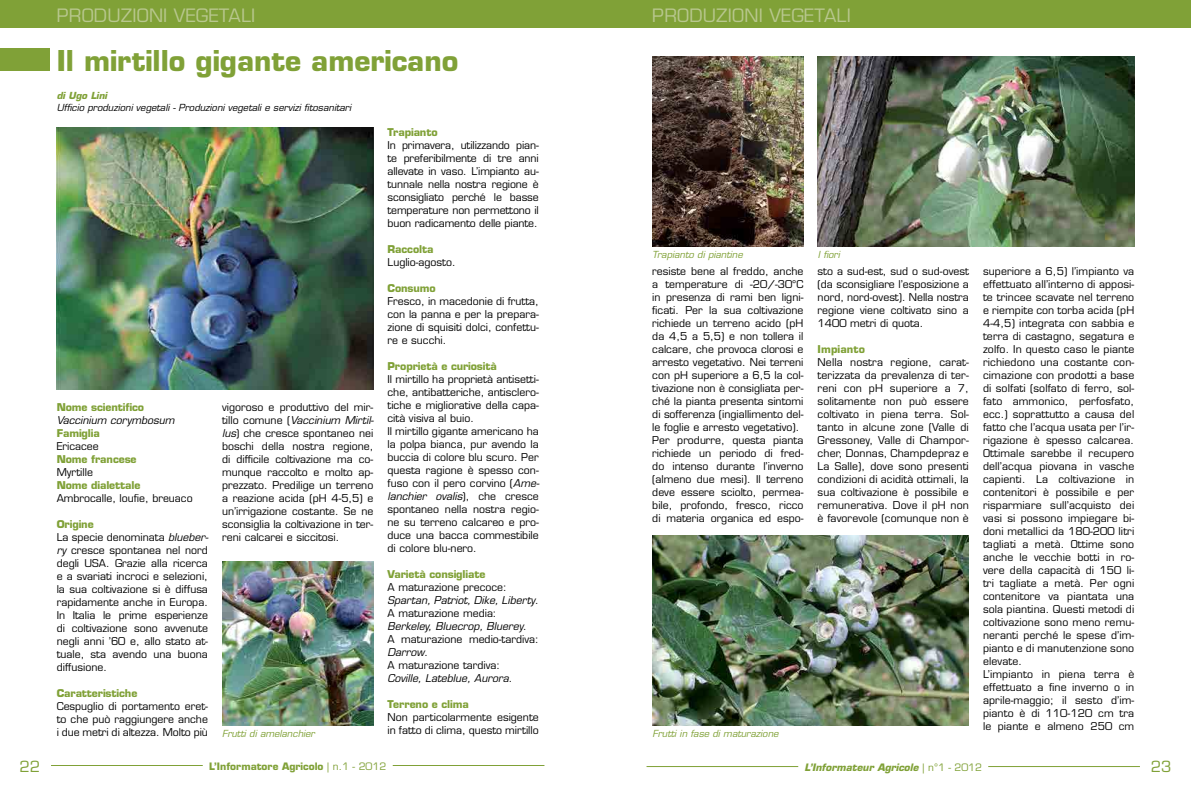
<style>
.page{position:relative;width:1191px;height:794px;background:#fff}
.page>*{position:absolute;margin:0;border:0;box-sizing:border-box;transform-origin:0 0}
.t1{font:700 28px "Eurostile";color:#80a137}
.t2{font:18px "Eurostile";letter-spacing:.01em;color:#b8c78e}
.t3{font:15px "Eurostile";color:#80a137}
.t4{font:10.5px/13px "Eurostile";color:#000}
.t5{font:700 10.5px "Eurostile";letter-spacing:-.01em;color:#80a137}
.t6{font:italic 10.5px "Eurostile";color:#000}
.t7{font:700 10.5px "Eurostile";letter-spacing:.01em;color:#80a137}
.t8{font:700 10px "Eurostile";color:#80a137}
.t9{font:italic 700 10px "Eurostile";color:#80a137}
.t10{font:italic 9.5px "Eurostile";color:#80a137}
.t11{font:italic 9.5px "Eurostile";color:#000}
.t12{font:italic 700 9.5px "Eurostile";color:#80a137}
.s1{font-weight:700;color:#80a137}
.s2{font-style:italic}
.s3{font-weight:400}
.s4{font-weight:400;font-style:normal}
</style>
<div class="page">
<hr style="left:393px;top:765px;width:151px;height:1px;background:#80a137">
<hr style="left:51px;top:765px;width:152px;height:1px;background:#80a137">
<hr style="left:988px;top:766px;width:152px;height:1px;background:#80a137">
<hr style="left:646px;top:766px;width:152px;height:1px;background:#80a137">
<div style="left:0;top:0;width:595px;height:27px;background:#80a137"></div>
<div style="left:595px;top:0;width:596px;height:27px;background:#80a137"></div>
<div style="left:0;top:48px;width:49px;height:23px;background:#80a137"></div>
<img style="left:57px;top:128px;width:316px;height:262px">
<img style="left:222px;top:561px;width:151px;height:164px">
<img style="left:652px;top:536px;width:317px;height:189px">
<img style="left:818px;top:57px;width:316px;height:189px">
<img style="left:652px;top:57px;width:151px;height:189px">
<h2 class="t2" style="left:57px;top:4px;width:197px">produzioni vegetali</h2>
<h2 class="t2" style="left:652px;top:4px;width:197px">produzioni vegetali</h2>
<h1 class="t1" style="left:57px;top:43px;width:403px">Il mirtillo gigante americano</h1>
<p class="t12" style="left:57px;top:90px;width:52px">di Ugo Lini</p>
<p class="t11" style="left:57px;top:102px;width:296px">Ufficio produzioni vegetali - Produzioni vegetali e servizi fitosanitari</p>
<p class="t5" style="left:57px;top:401px;width:89px">Nome scientifico</p>
<p class="t6" style="left:57px;top:414px;width:119px">Vaccinium corymbosum</p>
<p class="t5" style="left:57px;top:427px;width:45px">Famiglia</p>
<p class="t4" style="left:57px;top:440px;width:44px">Ericacee</p>
<p class="t5" style="left:57px;top:453px;width:81px">Nome francese</p>
<p class="t4" style="left:57px;top:466px;width:38px">Myrtille</p>
<p class="t5" style="left:57px;top:479px;width:85px">Nome dialettale</p>
<p class="t4" style="left:57px;top:492px;width:137px">Ambrocalle, loufie, breuaco</p>
<p class="t4" style="left:57px;top:518px;width:153px"><span class="s1">Origine<br></span>La specie denominata <span class="s2">blueber&shy;ry</span> cresce spontanea nel nord degli USA. Grazie alla ricerca e a svariati incroci e selezioni, la sua coltivazione si è diffusa rapidamente anche in Europa.<br>In Italia le prime esperienze di coltivazione sono avvenute negli anni ’60 e, allo stato at&shy;tuale, sta avendo una buona diffusione.</p>
<p class="t5" style="left:57px;top:687px;width:82px">Caratteristiche</p>
<p class="t4" style="left:57px;top:700px;width:153px;text-align:justify">Cespuglio di portamento eret&shy;to che può raggiungere anche i due metri di altezza. Molto più</p>
<p class="t5" style="left:387px;top:126px;width:52px">Trapianto</p>
<p class="t4" style="left:387px;top:139px;width:153px;text-align:justify">In primavera, utilizzando pian&shy;te preferibilmente di tre anni allevate in vaso. L’impianto au&shy;tunnale nella nostra regione è sconsigliato perché le basse temperature non permettono il buon radicamento delle piante.</p>
<p class="t5" style="left:387px;top:243px;width:47px">Raccolta</p>
<p class="t4" style="left:387px;top:256px;width:70px">Luglio-agosto.</p>
<p class="t5" style="left:387px;top:282px;width:50px">Consumo</p>
<p class="t4" style="left:387px;top:295px;width:153px;text-align:justify">Fresco, in macedonie di frutta, con la panna e per la prepara&shy;zione di squisiti dolci, confettu&shy;re e succhi.</p>
<p class="t5" style="left:387px;top:360px;width:111px">Proprietà e curiosità</p>
<p class="t4" style="left:387px;top:373px;width:153px">Il mirtillo ha proprietà antisetti&shy;che, antibatteriche, antisclero&shy;tiche e migliorative della capa&shy;cità visiva al buio.<br>Il mirtillo gigante americano ha la polpa bianca, pur avendo la buccia di colore blu scuro. Per questa ragione è spesso con&shy;fuso con il pero corvino (<span class="s2">Ame&shy;lanchier ovalis</span>), che cresce spontaneo nella nostra regio&shy;ne su terreno calcareo e pro&shy;duce una bacca commestibile di colore blu-nero.</p>
<p class="t5" style="left:387px;top:568px;width:99px">Varietà consigliate</p>
<p class="t4" style="left:387px;top:581px;width:153px">A maturazione precoce:<br><span class="s2">Spartan, Patriot, Dike, Liberty</span>.<br>A maturazione media:<br><span class="s2">Berkeley, Bluecrop, Bluerey</span>.<br>A maturazione medio-tardiva:<br><span class="s2">Darrow</span>.<br>A maturazione tardiva:<br><span class="s2">Coville, Lateblue, Aurora</span>.</p>
<p class="t5" style="left:387px;top:698px;width:83px">Terreno e clima</p>
<p class="t4" style="left:387px;top:711px;width:153px">Non particolarmente esigente in fatto di clima, questo mirtillo</p>
<p class="t10" style="left:652px;top:249px;width:92px">Trapianto di piantine</p>
<p class="t10" style="left:818px;top:249px;width:23px">I fiori</p>
<p class="t4" style="left:652px;top:265px;width:153px">resiste bene al freddo, anche a temperature di -20/-30°C in presenza di rami ben ligni&shy;ficati. Per la sua coltivazione richiede un terreno acido (pH da 4,5 a 5,5) e non tollera il calcare, che provoca clorosi e arresto vegetativo. Nei terreni con pH superiore a 6,5 la col&shy;tivazione non è consigliata per&shy;ché la pianta presenta sintomi di sofferenza (ingiallimento del&shy;le foglie e arresto vegetativo).<br>Per produrre, questa pianta richiede un periodo di fred&shy;do intenso durante l’inverno (almeno due mesi). Il terreno deve essere sciolto, permea&shy;bile, profondo, fresco, ricco di materia organica ed espo-</p>
<p class="t4" style="left:817px;top:264px;width:153px;text-align:justify">sto a sud-est, sud o sud-ovest (da sconsigliare l’esposizione a nord, nord-ovest). Nella nostra regione viene coltivato sino a 1400 metri di quota.</p>
<p class="t7" style="left:817px;top:342px;width:49px">Impianto</p>
<p class="t4" style="left:817px;top:355px;width:153px;text-align:justify">Nella nostra regione, carat&shy;terizzata da prevalenza di ter&shy;reni con pH superiore a 7, solitamente non può essere coltivato in piena terra. Sol&shy;tanto in alcune zone (Valle di Gressoney, Valle di Champor&shy;cher, Donnas, Champdepraz e La Salle), dove sono presenti condizioni di acidità ottimali, la sua coltivazione è possibile e remunerativa. Dove il pH non è favorevole (comunque non è</p>
<p class="t4" style="left:222px;top:401px;width:153px;text-align:justify">vigoroso e produttivo del mir&shy;tillo comune (<span class="s2">Vaccinium Mirtil&shy;lus</span>) che cresce spontaneo nei boschi della nostra regione, di difficile coltivazione ma co&shy;munque raccolto e molto ap&shy;prezzato. Predilige un terreno a reazione acida (pH 4-5,5) e un’irrigazione costante. Se ne sconsiglia la coltivazione in ter&shy;reni calcarei e siccitosi.</p>
<p class="t10" style="left:222px;top:728px;width:94px">Frutti di amelanchier</p>
<p class="t10" style="left:652px;top:728px;width:128px">Frutti in fase di maturazione</p>
<p class="t4" style="left:983px;top:264px;width:153px">superiore a 6,5) l’impianto va effettuato all’interno di apposi&shy;te trincee scavate nel terreno e riempite con torba acida (pH<br>4-4,5) integrata con sabbia e terra di castagno, segatura e zolfo. In questo caso le piante richiedono una costante con&shy;cimazione con prodotti a base di solfati (solfato di ferro, sol&shy;fato ammonico, perfosfato, ecc.) soprattutto a causa del fatto che l’acqua usata per l’ir&shy;rigazione è spesso calcarea.<br>Ottimale sarebbe il recupero dell’acqua piovana in vasche capienti. La coltivazione in contenitori è possibile e per risparmiare sull’acquisto dei vasi si possono impiegare bi&shy;doni metallici da 180-200 litri tagliati a metà. Ottime sono anche le vecchie botti in ro&shy;vere della capacità di 150 li&shy;tri tagliate a metà. Per ogni contenitore va piantata una sola piantina. Questi metodi di coltivazione sono meno remu&shy;neranti perché le spese d’im&shy;pianto e di manutenzione sono elevate.<br>L’impianto in piena terra è effettuato a fine inverno o in aprile-maggio; il sesto d’im&shy;pianto è di 110-120 cm tra le piante e almeno 250 cm</p>
<h3 class="t3" style="left:19px;top:757px;width:22px">22</h3>
<h3 class="t3" style="left:1150px;top:757px;width:22px">23</h3>
<p class="t8" style="left:209px;top:760px;width:178px">L’Informatore Agricolo <span class="s3">| n.1 - 2012</span></p>
<p class="t9" style="left:804px;top:761px;width:179px">L’Informateur Agricole <span class="s4">| n°1 - 2012</span></p>
</div>
